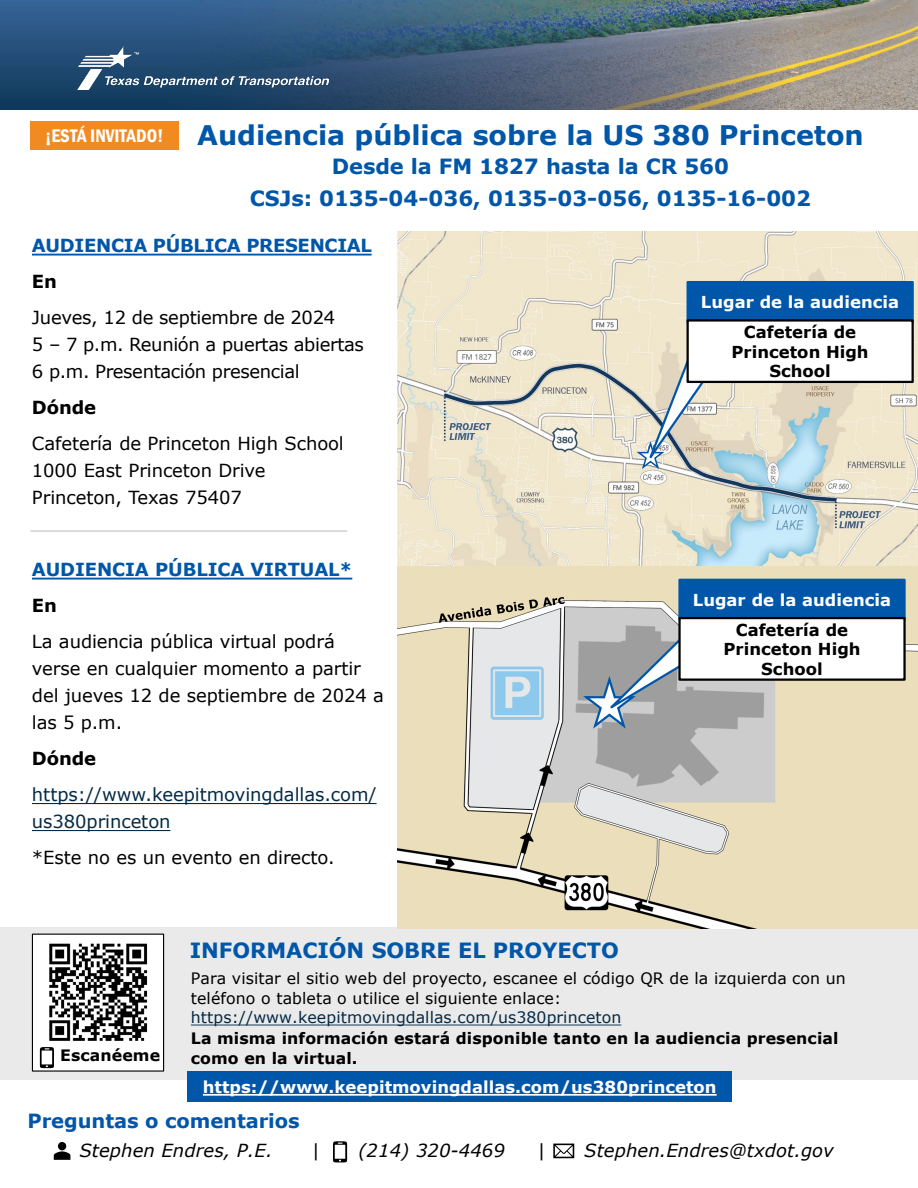
<style>
.page{position:relative;width:918px;height:1188px;background:#fff}
.page>*{position:absolute;margin:0;border:0;box-sizing:border-box;transform-origin:0 0}
.t1{font:700 27px "Verdana";color:#0056a9}
.t2{font:700 21px "Verdana";letter-spacing:-.005em;color:#0056a9}
.t3{font:700 19.5px "Verdana";letter-spacing:-.005em;color:#0056a9}
.t4{font:600 condensed 18.75px "Franklin Gothic";color:#fff}
.t5{font:18px/27px "Verdana";letter-spacing:-.005em;color:#000}
.t6{font:italic 18px "Verdana";letter-spacing:.005em;color:#000}
.t7{font:700 18px "Verdana";letter-spacing:-.015em;color:#0056a9}
.t8{font:18px/27px "Verdana";letter-spacing:-.005em;color:#042a45}
.t9{font:700 18px "Verdana";letter-spacing:-.005em;color:#000}
.t10{font:700 16.5px "Verdana";color:#fff}
.t11{font:700 16.5px/19.8px "Verdana";color:#000;text-align:center}
.t12{font:15.75px/19.6px "Verdana";letter-spacing:.005em;color:#000}
.t13{font:700 15.75px/19.6px "Verdana";letter-spacing:.005em;color:#000}
.s1{color:#042a45}
</style>
<div class="page">
<div style="left:0;top:927px;width:918px;height:153px;background:#eaeaea"></div>
<div style="left:32px;top:934px;width:132px;height:138px;background:#fff;border:1px solid #000"></div>
<img style="left:0;top:0;width:918px;height:109px">
<div style="left:30px;top:121px;width:149px;height:29px;background:#f18a21"></div>
<img style="left:78px;top:47px;width:250px;height:43px">
<svg style="left:32px;top:254px;width:340px;height:2px"></svg>
<svg style="left:32px;top:578px;width:320px;height:2px"></svg>
<svg style="left:32px;top:803px;width:345px;height:1px"></svg>
<svg style="left:32px;top:830px;width:138px;height:1px"></svg>
<svg style="left:333px;top:1141px;width:14px;height:22px"></svg>
<svg style="left:191px;top:1025px;width:430px;height:1px"></svg>
<img style="left:42px;top:934px;width:111px;height:107px">
<svg style="left:40px;top:1047px;width:14px;height:21px"></svg>
<div style="left:188px;top:1071px;width:544px;height:31px;background:#0056a9"></div>
<svg style="left:203px;top:1094px;width:514px;height:2px"></svg>
<img style="left:397px;top:231px;width:521px;height:698px">
<svg style="left:439px;top:597px;width:126px;height:26px;background:#c3bca7"></svg>
<svg style="left:583px;top:624px;width:129px;height:108px;background:#a5aab0"></svg>
<div style="left:678px;top:579px;width:228px;height:42px;background:#0056a9"></div>
<div style="left:678px;top:617px;width:228px;height:64px;background:#fff;border:2px solid #000"></div>
<svg style="left:637px;top:348px;width:82px;height:126px;background:#d2d1c7"></svg>
<div style="left:687px;top:281px;width:227px;height:42px;background:#0056a9"></div>
<div style="left:687px;top:319px;width:227px;height:64px;background:#fff;border:2px solid #000"></div>
<hr style="left:30px;top:530px;width:317px;height:2px;background:#bfbfbf">
<div style="left:58px;top:1142px;width:8px;height:8px;background:#000;border-radius:50%"></div>
<svg style="left:54px;top:1151px;width:16px;height:9px"></svg>
<svg style="left:553px;top:1144px;width:21px;height:14px"></svg>
<p class="t4" style="left:45px;top:124px;width:120px">¡ESTÁ INVITADO!</p>
<p class="t1" style="left:197px;top:116px;width:668px">Audiencia pública sobre la US 380 Princeton</p>
<p class="t2" style="left:332px;top:152px;width:399px">Desde la FM 1827 hasta la CR 560</p>
<p class="t2" style="left:250px;top:183px;width:563px">CSJs: 0135-04-036, 0135-03-056, 0135-16-002</p>
<p class="t7" style="left:32px;top:233px;width:341px">AUDIENCIA PÚBLICA PRESENCIAL</p>
<p class="t9" style="left:32px;top:269px;width:27px">En</p>
<p class="t5" style="left:32px;top:304px;width:305px">Jueves, 12 de septiembre de 2024</p>
<p class="t5" style="left:32px;top:331px;width:333px">5 – 7 p.m. Reunión a puertas abiertas</p>
<p class="t5" style="left:32px;top:358px;width:269px">6 p.m. Presentación presencial</p>
<p class="t9" style="left:32px;top:395px;width:66px">Dónde</p>
<p class="t5" style="left:32px;top:430px;width:313px">Cafetería de Princeton High School</p>
<p class="t5" style="left:32px;top:457px;width:235px">1000 East Princeton Drive</p>
<p class="t5" style="left:32px;top:484px;width:211px">Princeton, Texas 75407</p>
<p class="t7" style="left:32px;top:557px;width:322px">AUDIENCIA PÚBLICA VIRTUAL*</p>
<p class="t9" style="left:32px;top:593px;width:27px">En</p>
<p class="t5" style="left:32px;top:628px;width:354px">La audiencia pública virtual podrá verse en cualquier momento a partir del jueves 12 de septiembre de 2024 a las 5 p.m.</p>
<p class="t9" style="left:32px;top:746px;width:66px">Dónde</p>
<p class="t8" style="left:32px;top:781px;width:346px">https://www.keepitmovingdallas.com/ us380princeton</p>
<p class="t5" style="left:32px;top:844px;width:304px">*Este no es un evento en directo.</p>
<p class="t2" style="left:190px;top:936px;width:431px">INFORMACIÓN SOBRE EL PROYECTO</p>
<p class="t10" style="left:701px;top:291px;width:200px">Lugar de la audiencia</p>
<p class="t11" style="left:732px;top:322px;width:139px">Cafetería de<br>Princeton High<br>School</p>
<p class="t10" style="left:693px;top:588px;width:200px">Lugar de la audiencia</p>
<p class="t11" style="left:723px;top:619px;width:139px">Cafetería de<br>Princeton High<br>School</p>
<p class="t13" style="left:60px;top:1045px;width:101px">Escanéeme</p>
<p class="t12" style="left:191px;top:968px;width:657px">Para visitar el sitio web del proyecto, escanee el código QR de la izquierda con un teléfono o tableta o utilice el siguiente enlace: <span class="s1">https://www.keepitmovingdallas.com/us380princeton</span></p>
<p class="t13" style="left:191px;top:1028px;width:649px">La misma información estará disponible tanto en la audiencia presencial como en la virtual.</p>
<p class="t10" style="left:203px;top:1075px;width:515px">https://www.keepitmovingdallas.com/us380princeton</p>
<p class="t3" style="left:27px;top:1107px;width:274px">Preguntas o comentarios</p>
<p class="t6" style="left:80px;top:1138px;width:195px">Stephen Endres, P.E.</p>
<p class="t6" style="left:311px;top:1138px;width:10px">|</p>
<p class="t6" style="left:358px;top:1138px;width:148px">(214) 320-4469</p>
<p class="t6" style="left:537px;top:1138px;width:10px">|</p>
<p class="t6" style="left:584px;top:1138px;width:251px">Stephen.Endres@txdot.gov</p>
</div>
